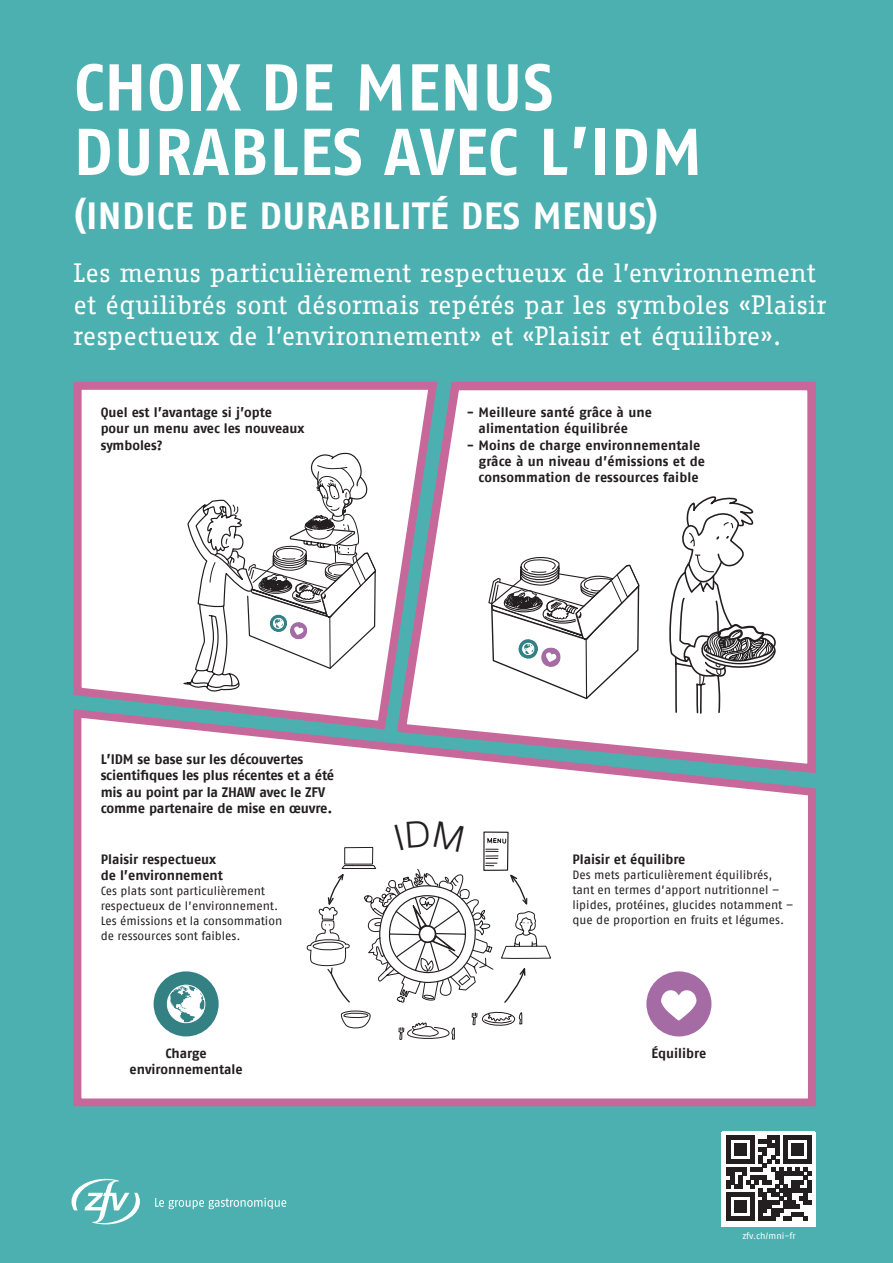
<style>
.page{position:relative;width:893px;height:1263px;background:#4cb0b1}
.page>*{position:absolute;margin:0;border:0;box-sizing:border-box;transform-origin:0 0}
.t1{font:66px/64.5px "Fago No Bold Tf";letter-spacing:.01em;color:#fff}
.t2{font:37.8px "Fago No Bold Tf";letter-spacing:.01em;color:#fff}
.t3{font:25.95px/31px "Fago Office Serif";letter-spacing:-.005em;color:#fff}
.t4{font:13.8px/16.5px "Fago No Bold Tf";letter-spacing:-.01em;color:#231f20}
.t5{font:13.5px/16.2px "Fago No Bold Tf";color:#231f20}
.t6{font:12px/15px "Fago No Regular Tf";color:#231f20}
.t7{font:9px "Fago No Regular Tf";color:#fff}
</style>
<div class="page">
<svg style="left:73px;top:381px;width:319px;height:324px;background:#f5ecf2"></svg>
<svg style="left:73px;top:705px;width:743px;height:402px;background:#f5f0f4"></svg>
<svg style="left:392px;top:381px;width:424px;height:397px;background:#e8e2ea"></svg>
<svg style="left:669px;top:491px;width:108px;height:224px;background:#e0e0e0"></svg>
<div style="left:154px;top:971px;width:65px;height:65px;background:#348184;border-radius:50%"></div>
<svg style="left:166px;top:985px;width:39px;height:38px"></svg>
<div style="left:167px;top:985px;width:38px;height:38px;border:1px solid #fff;border-radius:50%"></div>
<div style="left:646px;top:971px;width:65px;height:65px;background:#a46ba4;border-radius:50%"></div>
<svg style="left:661px;top:990px;width:35px;height:31px"></svg>
<svg style="left:183px;top:452px;width:194px;height:241px;background:#e8e7e8"></svg>
<svg style="left:488px;top:555px;width:152px;height:145px;background:#e1e1e1"></svg>
<div style="left:721px;top:1131px;width:95px;height:95px;background:#fff"></div>
<svg style="left:726px;top:1135px;width:86px;height:86px"></svg>
<svg style="left:72px;top:1179px;width:68px;height:45px"></svg>
<svg style="left:155px;top:1198px;width:131px;height:11px"></svg>
<svg style="left:294px;top:806px;width:258px;height:234px;background:#efefef"></svg>
<h1 class="t1" style="left:74px;top:54px;width:630px">CHOIX DE MENUS<br>DURABLES AVEC L’IDM</h1>
<h2 class="t2" style="left:74px;top:194px;width:585px">(INDICE DE DURABILITÉ DES MENUS)</h2>
<h3 class="t3" style="left:74px;top:258px;width:755px">Les menus particulièrement respectueux de l’environnement et équilibrés sont désormais repérés par les symboles «Plaisir respectueux de l’environnement» et «Plaisir et équilibre».</h3>
<p class="t5" style="left:101px;top:404px;width:205px">Quel est l’avantage si j’opte<br>pour un menu avec les nouveaux symboles?</p>
<p class="t5" style="left:479px;top:404px;width:175px;text-indent:-12px">- Meilleure santé grâce à une alimentation équilibrée</p>
<p class="t5" style="left:479px;top:436px;width:228px;text-indent:-12px">- Moins de charge environnementale grâce à un niveau d’émissions et de consommation de ressources faible</p>
<p class="t4" style="left:101px;top:750px;width:235px">L’IDM se base sur les découvertes scientifiques les plus récentes et a été mis au point par la ZHAW avec le ZFV comme partenaire de mise en œuvre.</p>
<p class="t5" style="left:101px;top:850px;width:124px">Plaisir respectueux de l’environnement</p>
<p class="t6" style="left:101px;top:883px;width:183px">Ces plats sont particulièrement respectueux de l’environnement.<br>Les émissions et la consommation de ressources sont faibles.</p>
<p class="t5" style="left:572px;top:850px;width:115px">Plaisir et équilibre</p>
<p class="t6" style="left:572px;top:867px;width:223px">Des mets particulièrement équilibrés, tant en termes d’apport nutritionnel – lipides, protéines, glucides notamment – que de proportion en fruits et légumes.</p>
<p class="t5" style="left:165px;top:1045px;width:43px">Charge</p>
<p class="t5" style="left:652px;top:1045px;width:56px">Équilibre</p>
<p class="t5" style="left:130px;top:1061px;width:115px">environnementale</p>
<p class="t7" style="left:742px;top:1231px;width:55px">zfv.ch/mni-fr</p>
</div>
